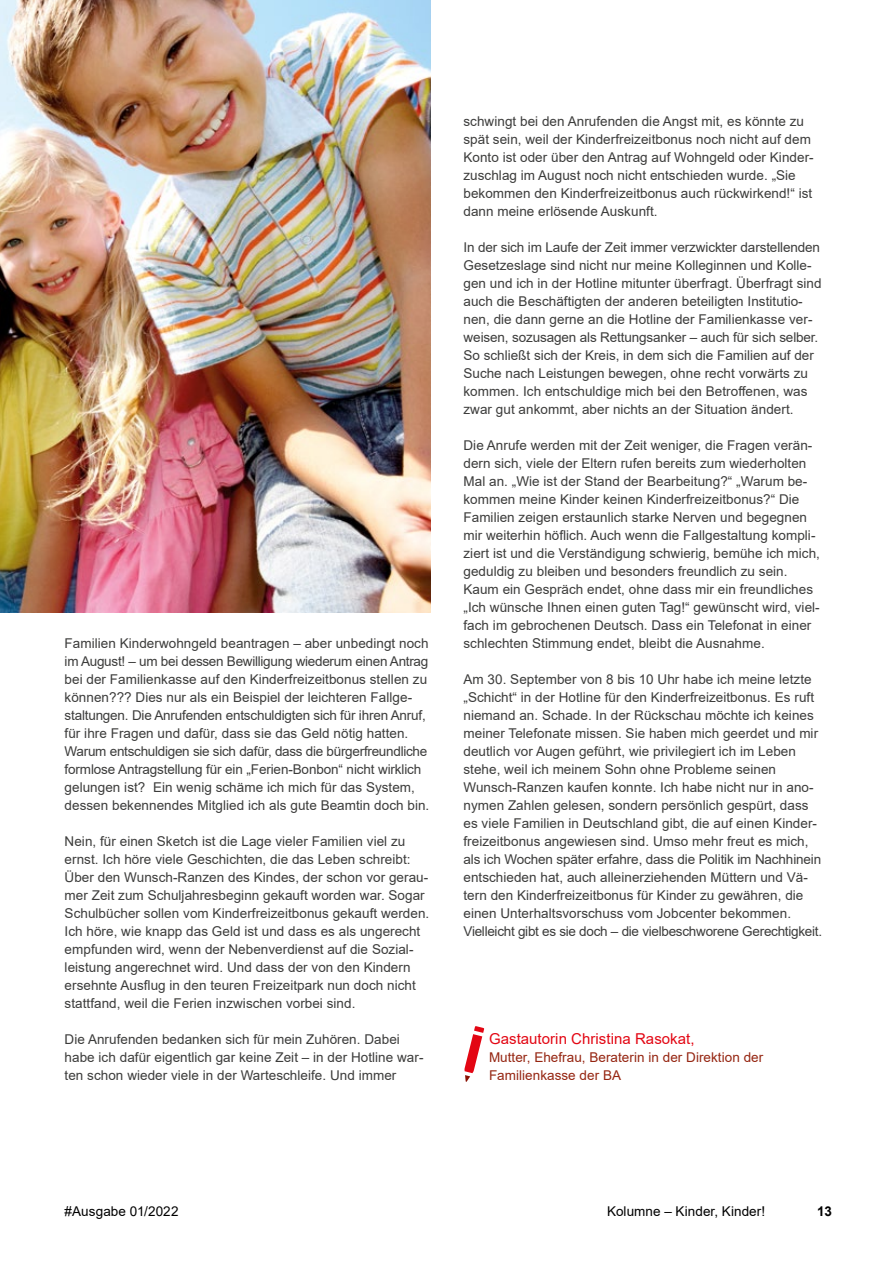
<style>
.page{position:relative;width:893px;height:1263px;background:#fff}
.page>*{position:absolute;margin:0;border:0;box-sizing:border-box;transform-origin:0 0}
.t1{font:15px "Arial";letter-spacing:.005em;color:#e30613}
.t2{font:13.5px/18px "Arial";letter-spacing:.005em;color:#3c3c3b}
.t3{font:13.5px/18px "Arial";letter-spacing:.005em;color:#952511}
.t4{font:13.5px "Arial";letter-spacing:.005em;color:#000}
.t5{font:700 13.5px "Arial";color:#000}
</style>
<div class="page">
<svg style="left:464px;top:1026px;width:20px;height:56px"></svg>
<img style="left:0;top:0;width:430px;height:612px">
<p class="t2" style="left:463px;top:112px;width:352px">schwingt bei den Anrufenden die Angst mit, es könnte zu spät sein, weil der Kinderfreizeitbonus noch nicht auf dem Konto ist oder über den Antrag auf Wohngeld oder Kinder&shy;zuschlag im August noch nicht entschieden wurde. „Sie bekommen den Kinderfreizeitbonus auch rückwirkend!“ ist dann meine erlösende Auskunft.</p>
<p class="t2" style="left:463px;top:238px;width:360px">In der sich im Laufe der Zeit immer verzwickter darstellenden Gesetzeslage sind nicht nur meine Kolleginnen und Kolle&shy;gen und ich in der Hotline mitunter überfragt. Überfragt sind auch die Beschäftigten der anderen beteiligten Institutio&shy;nen, die dann gerne an die Hotline der Familienkasse ver&shy;weisen, sozusagen als Rettungsanker – auch für sich selber.<br>So schließt sich der Kreis, in dem sich die Familien auf der Suche nach Leistungen bewegen, ohne recht vorwärts zu kommen. Ich entschuldige mich bei den Betroffenen, was zwar gut ankommt, aber nichts an der Situation ändert.</p>
<p class="t2" style="left:463px;top:436px;width:358px">Die Anrufe werden mit der Zeit weniger, die Fragen verän&shy;dern sich, viele der Eltern rufen bereits zum wiederholten Mal an. „Wie ist der Stand der Bearbeitung?“ „Warum be&shy;kommen meine Kinder keinen Kinderfreizeitbonus?“ Die Familien zeigen erstaunlich starke Nerven und begegnen mir weiterhin höflich. Auch wenn die Fallgestaltung kompli&shy;ziert ist und die Verständigung schwierig, bemühe ich mich, geduldig zu bleiben und besonders freundlich zu sein.<br>Kaum ein Gespräch endet, ohne dass mir ein freundliches „Ich wünsche Ihnen einen guten Tag!“ gewünscht wird, viel&shy;fach im gebrochenen Deutsch. Dass ein Telefonat in einer schlechten Stimmung endet, bleibt die Ausnahme.</p>
<p class="t2" style="left:463px;top:670px;width:360px">Am 30. September von 8 bis 10 Uhr habe ich meine letzte „Schicht“ in der Hotline für den Kinderfreizeitbonus. Es ruft niemand an. Schade. In der Rückschau möchte ich keines meiner Telefonate missen. Sie haben mich geerdet und mir deutlich vor Augen geführt, wie privilegiert ich im Leben stehe, weil ich meinem Sohn ohne Probleme seinen Wunsch-Ranzen kaufen konnte. Ich habe nicht nur in ano&shy;nymen Zahlen gelesen, sondern persönlich gespürt, dass es viele Familien in Deutschland gibt, die auf einen Kinder&shy;freizeitbonus angewiesen sind. Umso mehr freut es mich, als ich Wochen später erfahre, dass die Politik im Nachhinein entschieden hat, auch alleinerziehenden Müttern und Vä&shy;tern den Kinderfreizeitbonus für Kinder zu gewähren, die einen Unterhaltsvorschuss vom Jobcenter bekommen.<br>Vielleicht gibt es sie doch – die vielbeschworene Gerechtigkeit.</p>
<p class="t2" style="left:65px;top:634px;width:366px">Familien Kinderwohngeld beantragen – aber unbedingt noch im August! – um bei dessen Bewilligung wiederum einen Antrag bei der Familienkasse auf den Kinderfreizeitbonus stellen zu können??? Dies nur als ein Beispiel der leichteren Fallge&shy;staltungen. Die Anrufenden entschuldigten sich für ihren Anruf, für ihre Fragen und dafür, dass sie das Geld nötig hatten.<br>Warum entschuldigen sie sich dafür, dass die bürgerfreundliche formlose Antragstellung für ein „Ferien-Bonbon“ nicht wirklich gelungen ist? Ein wenig schäme ich mich für das System, dessen bekennendes Mitglied ich als gute Beamtin doch bin.</p>
<p class="t2" style="left:65px;top:832px;width:366px">Nein, für einen Sketch ist die Lage vieler Familien viel zu ernst. Ich höre viele Geschichten, die das Leben schreibt:<br>Über den Wunsch-Ranzen des Kindes, der schon vor gerau&shy;mer Zeit zum Schuljahresbeginn gekauft worden war. Sogar Schulbücher sollen vom Kinderfreizeitbonus gekauft werden.<br>Ich höre, wie knapp das Geld ist und dass es als ungerecht empfunden wird, wenn der Nebenverdienst auf die Sozial&shy;leistung angerechnet wird. Und dass der von den Kindern ersehnte Ausflug in den teuren Freizeitpark nun doch nicht stattfand, weil die Ferien inzwischen vorbei sind.</p>
<p class="t2" style="left:65px;top:1030px;width:360px">Die Anrufenden bedanken sich für mein Zuhören. Dabei habe ich dafür eigentlich gar keine Zeit – in der Hotline war&shy;ten schon wieder viele in der Warteschleife. Und immer</p>
<p class="t1" style="left:489px;top:1028px;width:207px">Gastautorin Christina Rasokat,</p>
<p class="t3" style="left:489px;top:1048px;width:276px">Mutter, Ehefrau, Beraterin in der Direktion der<br>Familienkasse der BA</p>
<p class="t4" style="left:64px;top:1202px;width:116px">#Ausgabe 01/2022</p>
<p class="t4" style="left:607px;top:1202px;width:160px">Kolumne – Kinder, Kinder!</p>
<p class="t5" style="left:817px;top:1202px;width:17px">13</p>
</div>
